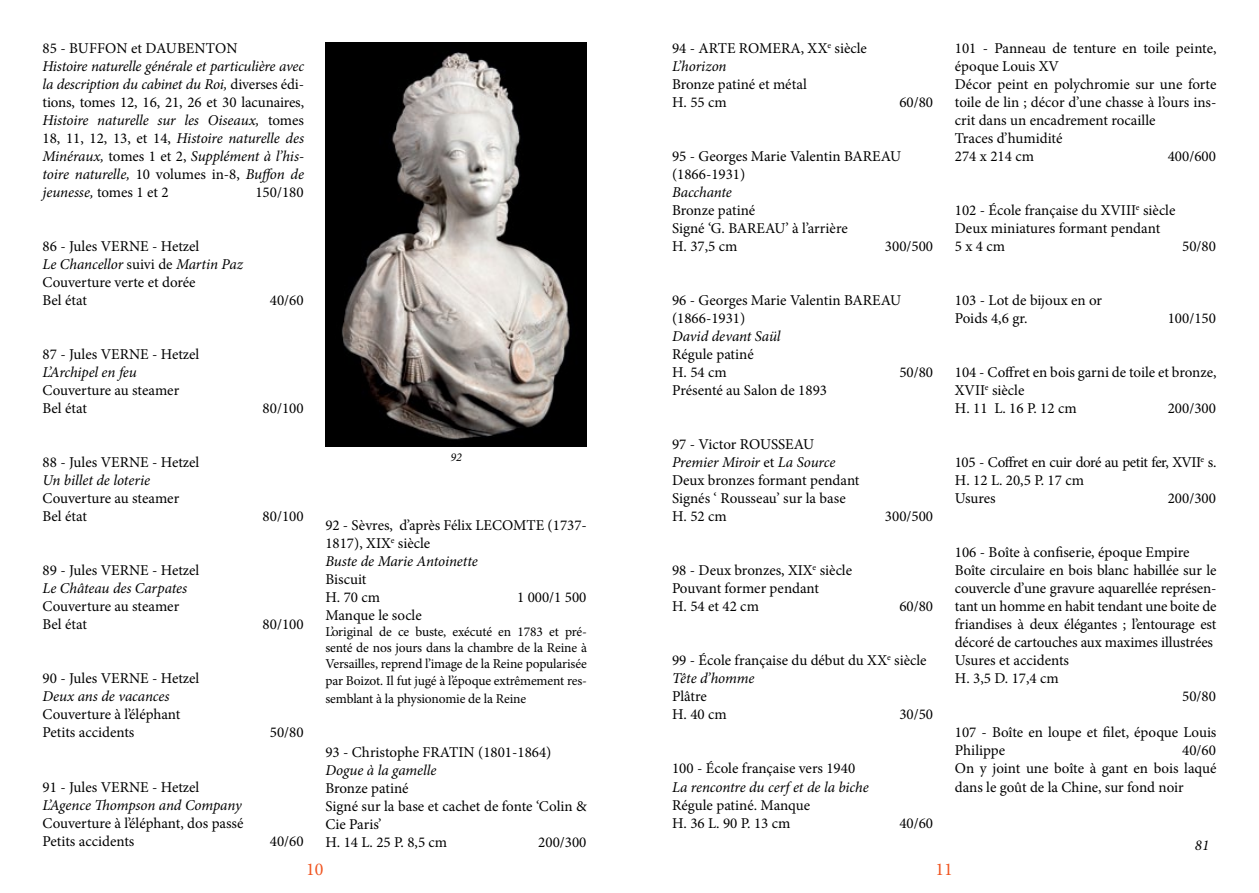
<style>
.page{position:relative;width:1259px;height:893px;background:#fff}
.page>*{position:absolute;margin:0;border:0;box-sizing:border-box;transform-origin:0 0}
.t1{font:18px "Minion Pro";color:#f05622}
.t2{font:15px/18px "Minion Pro";color:#000}
.t3{font:italic 15px/18px "Minion Pro";letter-spacing:-.005em;color:#000;text-align:justify}
.t4{font:15px/18px "Minion Pro";letter-spacing:-.03em;color:#000}
.t5{font:15px "Minion Pro";letter-spacing:-.02em;color:#000}
.t6{font:13.5px/16.2px "Minion Pro";letter-spacing:-.01em;color:#000;text-align:justify}
.t7{font:italic 12px "Minion Pro";color:#000}
.s1{font-style:normal}
.s2{font-style:italic}
</style>
<div class="page">
<img style="left:325px;top:43px;width:262px;height:403px">
<p class="t2" style="left:43px;top:40px;width:125px">85 - Buffon et Daubent</p>
<p class="t2" style="left:215px;top:40px;width:21px">on</p>
<p class="t3" style="left:43px;top:58px;width:263px">Histoire naturelle générale et particulière avec la description du cabinet du Roi, <span class="s1">diverses édi&shy;tions, tomes 12, 16, 21, 26 et 30 lacunaires, </span>Histoire naturelle sur les Oiseaux, <span class="s1">tomes 18, 11, 12, 13, et 14,</span> Histoire naturelle des Minéraux, <span class="s1">tomes 1 et 2,</span> Supplément à l’his&shy;toire naturelle, <span class="s1">10 volumes in-8,</span> Buffon de jeunesse, <span class="s1">tomes 1 et 2</span></p>
<p class="t2" style="left:255px;top:184px;width:50px">150/180</p>
<p class="t2" style="left:43px;top:238px;width:202px">86 - Jules VERNE - Hetzel<br><span class="s2">Le Chancellor</span> suivi de <span class="s2">Martin Paz<br></span>Couverture verte et dorée<br>Bel état</p>
<p class="t2" style="left:43px;top:346px;width:158px">87 - Jules VERNE - Hetzel</p>
<p class="t3" style="left:43px;top:364px;width:96px">L’Archipel en feu</p>
<p class="t2" style="left:43px;top:382px;width:138px">Couverture au steamer<br>Bel état</p>
<p class="t2" style="left:43px;top:454px;width:158px">88 - Jules VERNE - Hetzel</p>
<p class="t3" style="left:43px;top:472px;width:109px">Un billet de loterie</p>
<p class="t2" style="left:43px;top:490px;width:138px">Couverture au steamer<br>Bel état</p>
<p class="t2" style="left:43px;top:562px;width:158px">89 - Jules VERNE - Hetzel</p>
<p class="t3" style="left:43px;top:580px;width:146px">Le Château des Carpates</p>
<p class="t2" style="left:43px;top:598px;width:138px">Couverture au steamer<br>Bel état</p>
<p class="t2" style="left:43px;top:670px;width:158px">90 - Jules VERNE - Hetzel</p>
<p class="t3" style="left:43px;top:688px;width:128px">Deux ans de vacances</p>
<p class="t2" style="left:43px;top:706px;width:139px">Couverture à l’éléphant<br>Petits accidents</p>
<p class="t2" style="left:43px;top:778px;width:158px">91 - Jules VERNE - Hetzel</p>
<p class="t3" style="left:43px;top:796px;width:201px">L’Agence Thompson and Company</p>
<p class="t2" style="left:43px;top:814px;width:203px">Couverture à l’éléphant, dos passé<br>Petits accidents</p>
<p class="t2" style="left:270px;top:292px;width:35px">40/60</p>
<p class="t2" style="left:263px;top:400px;width:42px">80/100</p>
<p class="t2" style="left:263px;top:508px;width:42px">80/100</p>
<p class="t2" style="left:263px;top:616px;width:42px">80/100</p>
<p class="t2" style="left:270px;top:724px;width:35px">50/80</p>
<p class="t2" style="left:270px;top:832px;width:35px">40/60</p>
<p class="t7" style="left:450px;top:449px;width:13px">92</p>
<p class="t2" style="left:325px;top:516px;width:263px">92 - Sèvres, d’après Félix LECOMTE (1737-<br>1817), XIX<sup>e</sup> siècle<br><span class="s2">Buste de Marie Antoinette</span></p>
<p class="t2" style="left:325px;top:570px;width:56px">Biscuit<br>H. 70 cm</p>
<p class="t2" style="left:517px;top:588px;width:71px">1 000/1 500</p>
<p class="t2" style="left:325px;top:606px;width:98px">Manque le socle</p>
<p class="t6" style="left:325px;top:623px;width:263px">L’original de ce buste, exécuté en 1783 et pré&shy;senté de nos jours dans la chambre de la Reine à Versailles, reprend l’image de la Reine popularisée par Boizot. Il fut jugé à l’époque extrêmement res-</p>
<p class="t6" style="left:325px;top:690px;width:202px">semblant à la physionomie de la Reine</p>
<p class="t2" style="left:325px;top:743px;width:228px">93 - Christophe FRATIN (1801-1864)</p>
<p class="t3" style="left:325px;top:761px;width:112px">Dogue à la gamelle</p>
<p class="t2" style="left:325px;top:779px;width:263px">Bronze patiné<br>Signé sur la base et cachet de fonte ‘Colin &amp;<br>Cie Paris’<br>H. 14 L. 25 P. 8,5 cm</p>
<p class="t2" style="left:538px;top:833px;width:50px">200/300</p>
<p class="t2" style="left:672px;top:40px;width:196px">94 - ARTE ROMERA, XX<sup>e</sup> siècle<br><span class="s2">L’horizon</span></p>
<p class="t2" style="left:672px;top:76px;width:136px">Bronze patiné et métal<br>H. 55 cm</p>
<p class="t2" style="left:899px;top:94px;width:35px">60/80</p>
<p class="t2" style="left:672px;top:148px;width:231px">95 - Georges Marie Valentin BAREAU (1866-1931)</p>
<p class="t3" style="left:672px;top:184px;width:61px">Bacchante</p>
<p class="t2" style="left:672px;top:202px;width:177px">Bronze patiné<br>Signé ‘G. BAREAU’ à l’arrière<br>H. 37,5 cm</p>
<p class="t2" style="left:885px;top:238px;width:50px">300/500</p>
<p class="t2" style="left:672px;top:292px;width:231px">96 - Georges Marie Valentin BAREAU (1866-1931)</p>
<p class="t3" style="left:672px;top:328px;width:110px">David devant Saül</p>
<p class="t2" style="left:672px;top:346px;width:83px">Régule patiné<br>H. 54 cm</p>
<p class="t2" style="left:899px;top:364px;width:35px">50/80</p>
<p class="t2" style="left:672px;top:382px;width:157px">Présenté au Salon de 1893</p>
<p class="t2" style="left:672px;top:436px;width:189px">97 - Victor ROUSSEAU<br><span class="s2">Premier Miroir</span> et <span class="s2">La Source<br></span>Deux bronzes formant pendant<br>Signés ‘ Rousseau’ sur la base<br>H. 52 cm</p>
<p class="t2" style="left:672px;top:562px;width:182px">98 - Deux bronzes, XIX<sup>e</sup> siècle<br>Pouvant former pendant<br>H. 54 et 42 cm</p>
<p class="t2" style="left:885px;top:508px;width:50px">300/500</p>
<p class="t2" style="left:899px;top:598px;width:35px">60/80</p>
<p class="t2" style="left:672px;top:652px;width:256px">99 - École française du début du XX<sup>e</sup> siècle<br><span class="s2">Tête d’homme</span></p>
<p class="t2" style="left:672px;top:688px;width:56px">Plâtre<br>H. 40 cm</p>
<p class="t2" style="left:899px;top:706px;width:35px">30/50</p>
<p class="t2" style="left:672px;top:760px;width:185px">100 - École française vers 1940</p>
<p class="t3" style="left:672px;top:778px;width:198px">La rencontre du cerf et de la biche</p>
<p class="t2" style="left:672px;top:796px;width:140px">Régule patiné. Manque<br>H. 36 L. 90 P. 13 cm</p>
<p class="t2" style="left:899px;top:814px;width:35px">40/60</p>
<p class="t2" style="left:955px;top:40px;width:263px">101 - Panneau de tenture en toile peinte, époque Louis XV<br>Décor peint en polychromie sur une forte toile de lin ; décor d’une chasse à l’ours ins&shy;crit dans un encadrement rocaille<br>Traces d’humidité<br>274 x 214 cm</p>
<p class="t2" style="left:1167px;top:148px;width:50px">400/600</p>
<p class="t2" style="left:955px;top:202px;width:222px">102 - École française du XVIII<sup>e</sup> siècle<br>Deux miniatures formant pendant<br>5 x 4 cm</p>
<p class="t2" style="left:1182px;top:238px;width:35px">50/80</p>
<p class="t2" style="left:955px;top:292px;width:149px">103 - Lot de bijoux en or<br>Poids 4,6 gr.</p>
<p class="t2" style="left:1167px;top:310px;width:50px">100/150</p>
<p class="t2" style="left:955px;top:364px;width:263px">104 - Coffret en bois garni de toile et bronze,<br>XVII<sup>e</sup> siècle<br>H. 11 L. 16 P. 12 cm</p>
<p class="t2" style="left:1167px;top:400px;width:50px">200/300</p>
<p class="t4" style="left:955px;top:454px;width:263px">105 - Coffret en cuir doré au petit fer, XVII<sup>e</sup> s.<br>H. 12 L. 20,5 P. 17 cm<br>Usures</p>
<p class="t2" style="left:1167px;top:490px;width:50px">200/300</p>
<p class="t2" style="left:955px;top:544px;width:236px">106 - Boîte à confiserie, époque Empire</p>
<p class="t2" style="left:955px;top:562px;width:263px">Boîte circulaire en bois blanc habillée sur le</p>
<p class="t5" style="left:955px;top:579px;width:263px">couvercle d’une gravure aquarellée représen-</p>
<p class="t2" style="left:955px;top:598px;width:263px">tant un homme en habit tendant une boite de</p>
<p class="t2" style="left:955px;top:616px;width:263px">friandises à deux élégantes ; l’entourage est</p>
<p class="t2" style="left:955px;top:634px;width:260px">décoré de cartouches aux maximes illustrées</p>
<p class="t2" style="left:955px;top:652px;width:116px">Usures et accidents</p>
<p class="t2" style="left:955px;top:670px;width:105px">H. 3,5 D. 17,4 cm</p>
<p class="t2" style="left:1182px;top:688px;width:35px">50/80</p>
<p class="t2" style="left:955px;top:724px;width:263px">107 - Boîte en loupe et filet, époque Louis<br>Philippe</p>
<p class="t2" style="left:955px;top:742px;width:263px;text-align:justify;text-indent:227px">40/60<br>On y joint une boîte à gant en bois laqué dans le goût de la Chine, sur fond noir</p>
<p class="t3" style="left:1195px;top:837px;width:16px">81</p>
<p class="t1" style="left:306px;top:857px;width:19px">10</p>
<p class="t1" style="left:935px;top:857px;width:19px">11</p>
</div>
